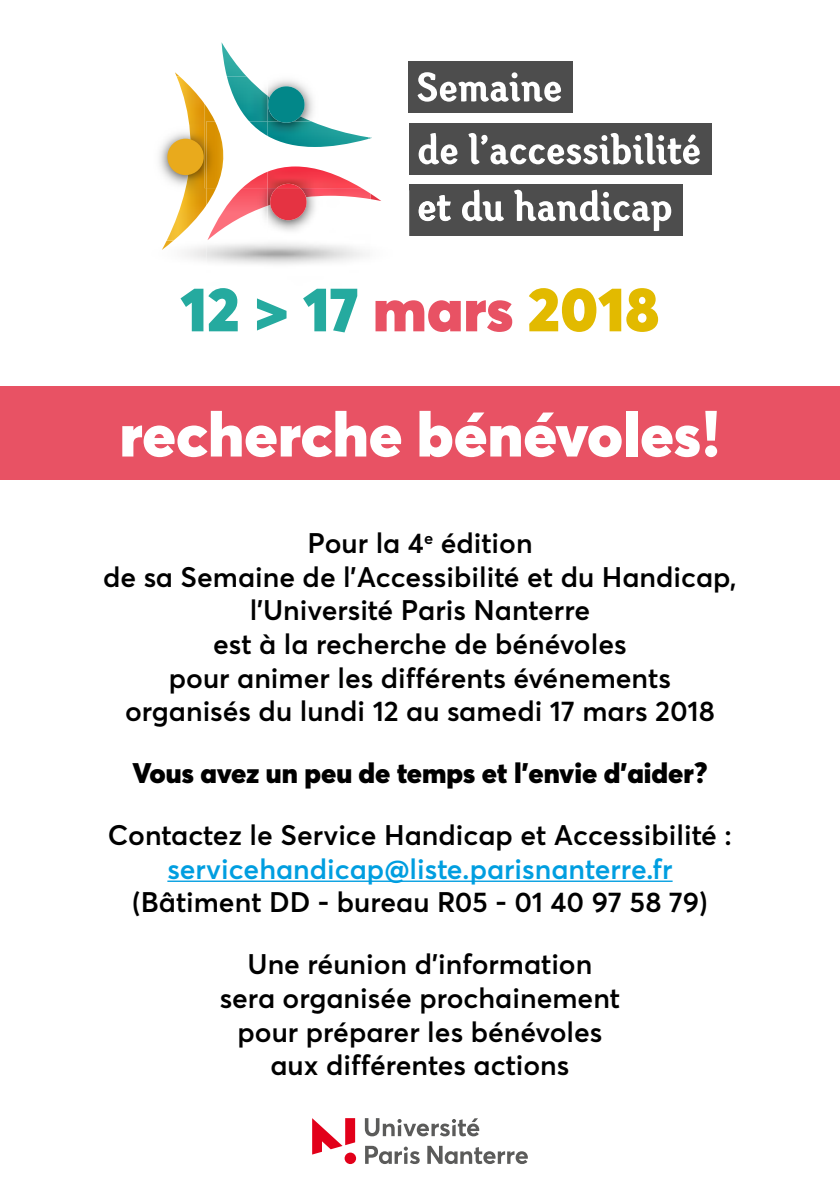
<style>
.page{position:relative;width:840px;height:1191px;background:#fff}
.page>*{position:absolute;margin:0;border:0;box-sizing:border-box;transform-origin:0 0}
.t1{font:900 62px "Averta";color:#fff}
.t2{font:900 62px "Averta";color:#25aa9f}
.t3{font:600 28px/33.6px "Averta";color:#000;text-align:center}
.t4{font:600 28px "Averta";color:#009ee0}
.t5{font:900 28px "Averta";color:#000}
.s1{color:#e85264}
.s2{color:#e2ba00}
</style>
<div class="page">
<div style="left:0;top:386px;width:839px;height:93px;background:#e85264"></div>
<hr style="left:167px;top:880px;width:505px;height:2px;background:#009ee0">
<div style="left:408px;top:61px;width:164px;height:52px;background:#4d4d4d"></div>
<svg style="left:417px;top:72px;width:143px;height:30px"></svg>
<div style="left:409px;top:123px;width:302px;height:51px;background:#4d4d4d"></div>
<svg style="left:418px;top:133px;width:39px;height:31px"></svg>
<svg style="left:468px;top:133px;width:231px;height:31px"></svg>
<div style="left:409px;top:185px;width:273px;height:51px;background:#4d4d4d"></div>
<svg style="left:447px;top:201px;width:3px;height:20px"></svg>
<svg style="left:462px;top:190px;width:41px;height:31px"></svg>
<svg style="left:514px;top:190px;width:157px;height:41px"></svg>
<img style="left:409px;top:191px;width:38px;height:45px">
<img style="left:418px;top:201px;width:17px;height:20px">
<img style="left:436px;top:195px;width:11px;height:26px">
<svg style="left:370px;top:194px;width:11px;height:7px"></svg>
<svg style="left:162px;top:72px;width:17px;height:178px"></svg>
<img style="left:206px;top:206px;width:164px;height:61px">
<img style="left:267px;top:188px;width:103px;height:18px">
<svg style="left:270px;top:188px;width:11px;height:31px"></svg>
<img style="left:221px;top:42px;width:90px;height:79px">
<img style="left:267px;top:121px;width:101px;height:26px">
<img style="left:267px;top:166px;width:94px;height:22px">
<img style="left:276px;top:184px;width:24px;height:4px">
<svg style="left:278px;top:86px;width:8px;height:2px"></svg>
<img style="left:159px;top:76px;width:8px;height:115px">
<img style="left:162px;top:191px;width:45px;height:49px">
<img style="left:167px;top:76px;width:39px;height:164px">
<img style="left:207px;top:188px;width:60px;height:52px">
<img style="left:206px;top:188px;width:10px;height:17px">
<img style="left:204px;top:76px;width:23px;height:45px">
<img style="left:227px;top:76px;width:40px;height:45px">
<img style="left:204px;top:103px;width:11px;height:85px">
<img style="left:249px;top:121px;width:18px;height:15px">
<img style="left:242px;top:172px;width:25px;height:16px">
<img style="left:206px;top:121px;width:18px;height:67px">
<div style="left:167px;top:139px;width:37px;height:36px;background:#e9aa1c;border-radius:18px"></div>
<svg style="left:364px;top:1118px;width:115px;height:18px"></svg>
<svg style="left:365px;top:1145px;width:54px;height:19px"></svg>
<svg style="left:312px;top:1118px;width:43px;height:36px"></svg>
<div style="left:344px;top:1152px;width:12px;height:12px;background:#e2001a;border-radius:50%"></div>
<svg style="left:427px;top:1145px;width:100px;height:19px"></svg>
<h1 class="t2" style="left:180px;top:269px;width:480px">12 &gt; 17 <span class="s1">mars</span> <span class="s2">2018</span></h1>
<h1 class="t1" style="left:119px;top:394px;width:602px">recherche bénévoles !</h1>
<p class="t3" style="left:103px;top:526px;width:635px">Pour la 4<sup>e</sup> édition<br>de sa Semaine de l’Accessibilité et du Handicap, l’Université Paris Nanterre<br>est à la recherche de bénévoles<br>pour animer les différents événements organisés du lundi 12 au samedi 17 mars 2018</p>
<p class="t5" style="left:132px;top:755px;width:576px">Vous avez un peu de temps et l’envie d’aider ?</p>
<p class="t3" style="left:108px;top:818px;width:625px">Contactez le Service Handicap et Accessibilité :</p>
<p class="t4" style="left:167px;top:851px;width:506px">servicehandicap@liste.parisnanterre.fr</p>
<p class="t3" style="left:132px;top:885px;width:576px">(Bâtiment DD - bureau R05 - 01 40 97 58 79)</p>
<p class="t3" style="left:220px;top:947px;width:402px">Une réunion d’information sera organisée prochainement pour préparer les bénévoles aux différentes actions</p>
</div>
